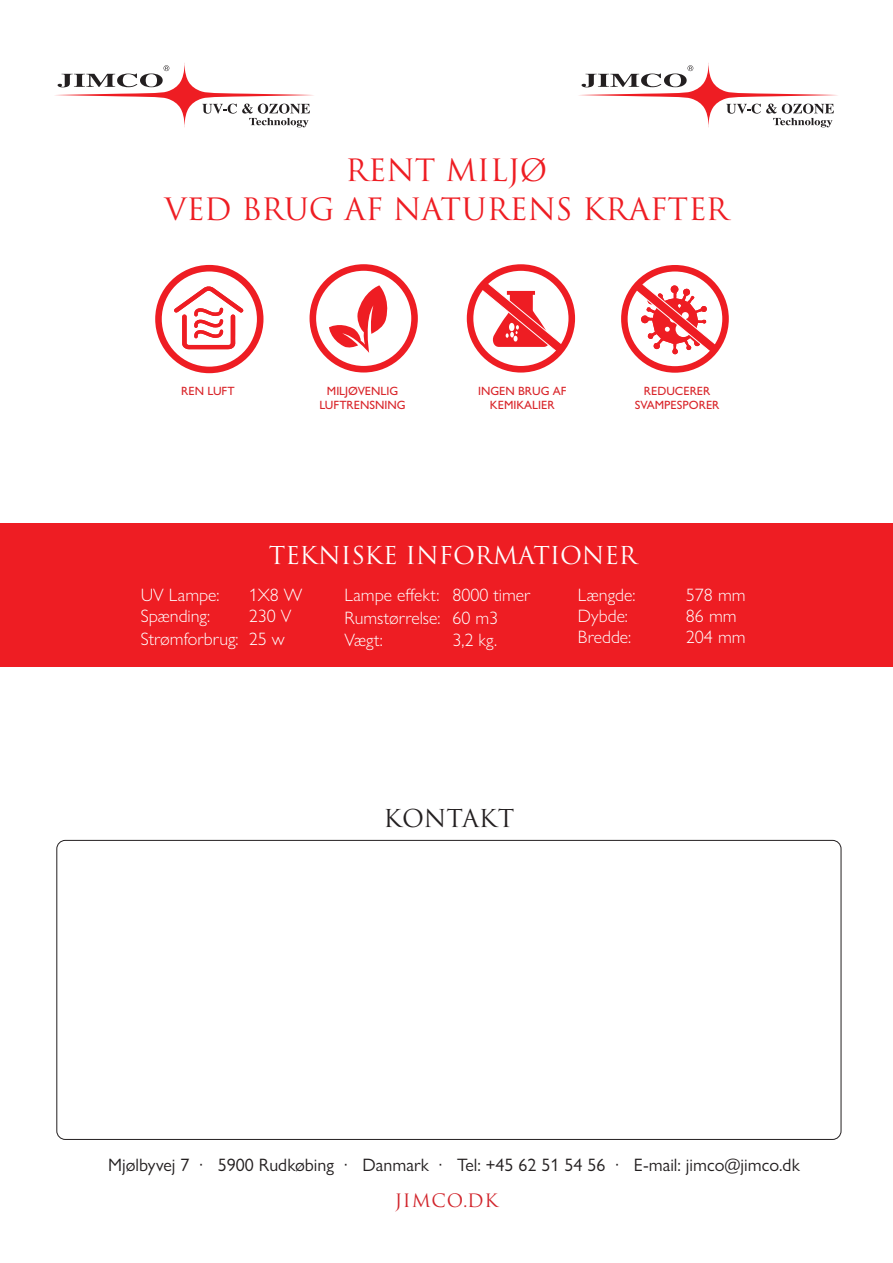
<style>
.page{position:relative;width:893px;height:1263px;background:#fff}
.page>*{position:absolute;margin:0;border:0;box-sizing:border-box;transform-origin:0 0}
.t1{font:30px "Trajan Pro 3";color:#ee1d23}
.t2{font:24px "Trajan Pro 3";color:#fff}
.t3{font:24px "Trajan Pro 3";color:#231f20}
.t4{font:300 18px "Gill Sans Nova";color:#fff}
.t5{font:18px "Gill Sans Nova";color:#231f20}
.t6{font:18px "Trajan Pro 3";letter-spacing:.05em;color:#d1232a}
.t7{font:500 12px "Gill Sans Nova";color:#d9252a}
</style>
<div class="page">
<svg style="left:55px;top:63px;width:259px;height:64px"></svg>
<div style="left:0;top:523px;width:893px;height:143px;background:#ee1d23"></div>
<svg style="left:579px;top:63px;width:259px;height:64px"></svg>
<div style="left:310px;top:264px;width:108px;height:108px;border:7px solid #ee1d23;border-radius:50%"></div>
<svg style="left:329px;top:285px;width:59px;height:68px"></svg>
<div style="left:155px;top:265px;width:108px;height:108px;border:7px solid #ee1d23;border-radius:50%"></div>
<svg style="left:174px;top:286px;width:69px;height:63px"></svg>
<svg style="left:632px;top:280px;width:87px;height:75px"></svg>
<div style="left:621px;top:265px;width:108px;height:108px;border:7px solid #ee1d23;border-radius:50%"></div>
<svg style="left:478px;top:280px;width:88px;height:74px"></svg>
<div style="left:467px;top:264px;width:108px;height:109px;border:7px solid #ee1d23;border-radius:50%"></div>
<p class="t1" style="left:346px;top:149px;width:203px">RENT MILJØ</p>
<p class="t1" style="left:164px;top:188px;width:566px">VED BRUG AF NATURENS KRAFTER</p>
<p class="t7" style="left:327px;top:383px;width:73px">MILJØVENLIG</p>
<p class="t7" style="left:319px;top:398px;width:88px">LUFTRENSNING</p>
<p class="t7" style="left:181px;top:383px;width:55px">REN LUFT</p>
<p class="t7" style="left:478px;top:383px;width:90px">INGEN BRUG AF</p>
<p class="t7" style="left:490px;top:398px;width:66px">KEMIKALIER</p>
<p class="t7" style="left:644px;top:383px;width:68px">REDUCERER</p>
<p class="t7" style="left:635px;top:398px;width:86px">SVAMPESPORER</p>
<p class="t2" style="left:269px;top:539px;width:369px">TEKNISKE INFORMATIONER</p>
<p class="t4" style="left:141px;top:584px;width:80px">UV Lampe:</p>
<p class="t4" style="left:249px;top:584px;width:55px">1X8 W</p>
<p class="t4" style="left:141px;top:605px;width:71px">Spænding:</p>
<p class="t4" style="left:249px;top:605px;width:44px">230 V</p>
<p class="t4" style="left:141px;top:628px;width:145px">Strømforbrug: 25 w</p>
<p class="t4" style="left:344px;top:584px;width:188px">Lampe effekt: 8000 timer</p>
<p class="t4" style="left:344px;top:607px;width:155px">Rumstørrelse: 60 m3</p>
<p class="t4" style="left:344px;top:629px;width:40px">Vægt:</p>
<p class="t4" style="left:452px;top:629px;width:46px">3,2 kg.</p>
<p class="t4" style="left:578px;top:584px;width:59px">Længde:</p>
<p class="t4" style="left:686px;top:584px;width:61px">578 mm</p>
<p class="t4" style="left:578px;top:605px;width:51px">Dybde:</p>
<p class="t4" style="left:686px;top:605px;width:52px">86 mm</p>
<p class="t4" style="left:578px;top:626px;width:55px">Bredde:</p>
<p class="t4" style="left:686px;top:626px;width:61px">204 mm</p>
<p class="t3" style="left:384px;top:802px;width:132px">KONTAKT</p>
<p class="t5" style="left:108px;top:1154px;width:693px">Mjølbyvej 7 · 5900 Rudkøbing · Danmark · Tel: +45 62 51 54 56 · E-mail: jimco@jimco.dk</p>
<p class="t6" style="left:395px;top:1188px;width:105px">JIMCO.DK</p>
</div>
